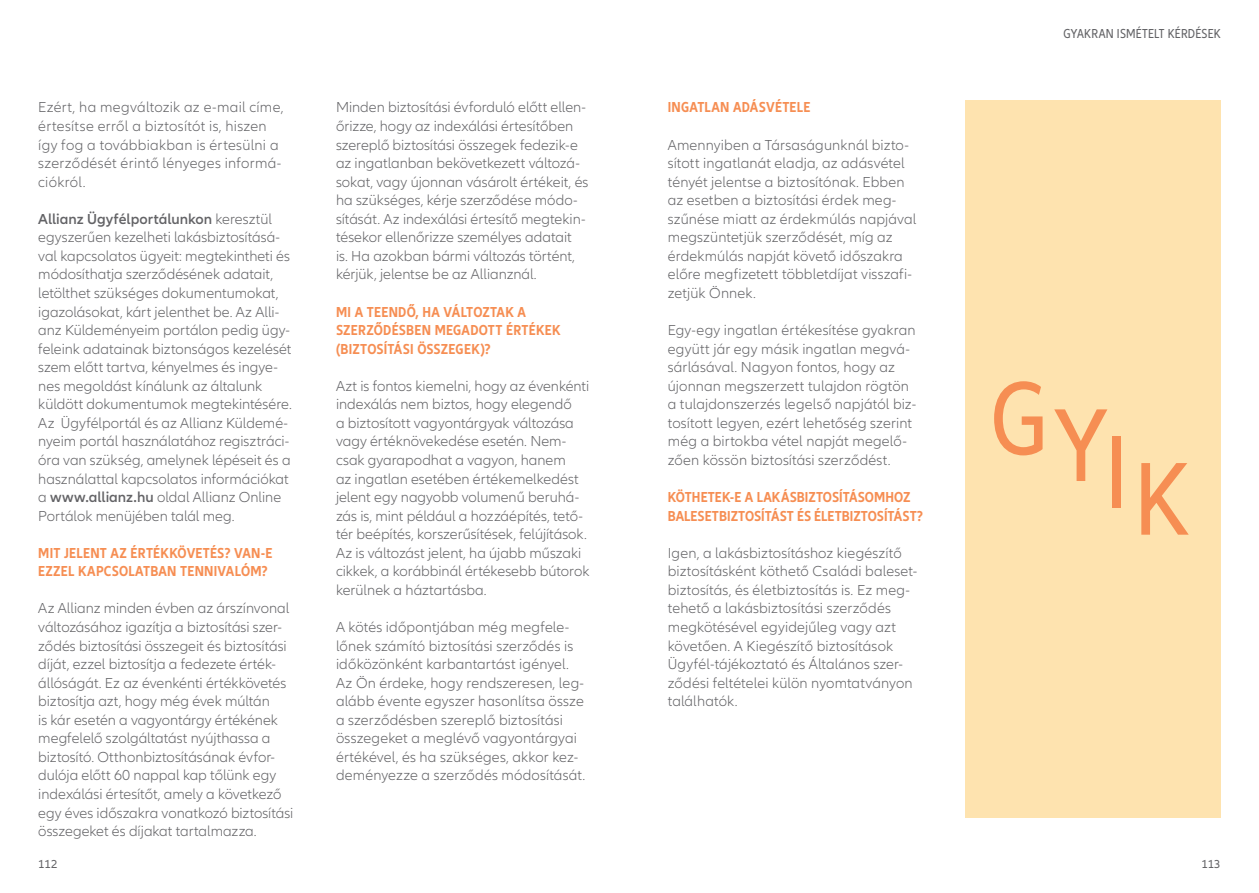
<style>
.page{position:relative;width:1259px;height:893px;background:#fff}
.page>*{position:absolute;margin:0;border:0;box-sizing:border-box;transform-origin:0 0}
.CIM_46_HU{font:condensed 107.4px "Allianz Neo";color:#f68e53}
.NORMAL{font:300 15px/18.6px "Allianz Neo";color:#636366}
.CIM_KICSI_SZINES{font:700 condensed 15px/18.6px "Allianz Neo";letter-spacing:.01em;color:#f68e53}
.NORMAL-2{font:300 15px/18.6px "Allianz Neo";letter-spacing:.02em;color:#636366}
.t1{font:condensed 13.5px "Allianz Neo";letter-spacing:.02em;color:#636366}
.t2{font:12px "Allianz Neo";letter-spacing:-.005em;color:#636366}
.s1{font-weight:600}
</style>
<div class="page">
<div style="left:965px;top:100px;width:255px;height:718px;background:#fee3af"></div>
<p class="NORMAL-2" style="left:38px;top:99px;width:247px">Ezért, ha megváltozik az e-mail címe, értesítse erről a biztosítót is, hiszen így fog a továbbiakban is értesülni a szerződését érintő lényeges informá&shy;ciókról.</p>
<p class="NORMAL" style="left:38px;top:210px;width:255px"><span class="s1">Allianz Ügyfélportálunkon</span> keresztül egyszerűen kezelheti lakásbiztosításá&shy;val kapcsolatos ügyeit: megtekintheti és módosíthatja szerződésének adatait, letölthet szükséges dokumentumokat, igazolásokat, kárt jelenthet be. Az Alli&shy;anz Küldeményeim portálon pedig ügy&shy;feleink adatainak biztonságos kezelését szem előtt tartva, kényelmes és ingye&shy;nes megoldást kínálunk az általunk küldött dokumentumok megtekintésére.<br>Az Ügyfélportál és az Allianz Küldemé&shy;nyeim portál használatához regisztráci&shy;óra van szükség, amelynek lépéseit és a használattal kapcsolatos információkat a <span class="s1">www.allianz.hu</span> oldal Allianz Online Portálok menüjében talál meg.</p>
<p class="CIM_KICSI_SZINES" style="left:38px;top:544px;width:236px">MIT JELENT AZ ÉRTÉKKÖVETÉS? VAN-E<br>EZZEL KAPCSOLATBAN TENNIVALÓM?</p>
<p class="NORMAL" style="left:38px;top:600px;width:257px">Az Allianz minden évben az árszínvonal változásához igazítja a biztosítási szer&shy;ződés biztosítási összegeit és biztosítási díját, ezzel biztosítja a fedezete érték&shy;állóságát. Ez az évenkénti értékkövetés biztosítja azt, hogy még évek múltán<br>is kár esetén a vagyontárgy értékének megfelelő szolgáltatást nyújthassa a biztosító. Otthonbiztosításának évfor&shy;dulója előtt 60 nappal kap tőlünk egy indexálási értesítőt, amely a következő egy éves időszakra vonatkozó biztosítási összegeket és díjakat tartalmazza.</p>
<p class="NORMAL" style="left:336px;top:99px;width:254px">Minden biztosítási évforduló előtt ellen&shy;őrizze, hogy az indexálási értesítőben szereplő biztosítási összegek fedezik-e az ingatlanban bekövetkezett változá&shy;sokat, vagy újonnan vásárolt értékeit, és ha szükséges, kérje szerződése módo&shy;sítását. Az indexálási értesítő megtekin&shy;tésekor ellenőrizze személyes adatait<br>is. Ha azokban bármi változás történt, kérjük, jelentse be az Allianznál.</p>
<p class="CIM_KICSI_SZINES" style="left:336px;top:303px;width:226px">MI A TEENDŐ, HA VÁLTOZTAK A<br>SZERZŐDÉSBEN MEGADOTT ÉRTÉKEK (BIZTOSÍTÁSI ÖSSZEGEK)?</p>
<p class="NORMAL" style="left:336px;top:377px;width:255px">Azt is fontos kiemelni, hogy az évenkénti indexálás nem biztos, hogy elegendő<br>a biztosított vagyontárgyak változása vagy értéknövekedése esetén. Nem&shy;csak gyarapodhat a vagyon, hanem<br>az ingatlan esetében értékemelkedést jelent egy nagyobb volumenű beruhá&shy;zás is, mint például a hozzáépítés, tető&shy;tér beépítés, korszerűsítések, felújítások.<br>Az is változást jelent, ha újabb műszaki cikkek, a korábbinál értékesebb bútorok kerülnek a háztartásba.</p>
<p class="NORMAL" style="left:336px;top:618px;width:251px">A kötés időpontjában még megfele&shy;lőnek számító biztosítási szerződés is időközönként karbantartást igényel.<br>Az Ön érdeke, hogy rendszeresen, leg&shy;alább évente egyszer hasonlítsa össze a szerződésben szereplő biztosítási összegeket a meglévő vagyontárgyai értékével, és ha szükséges, akkor kez&shy;deményezze a szerződés módosítását.</p>
<p class="CIM_KICSI_SZINES" style="left:668px;top:99px;width:144px">INGATLAN ADÁSVÉTELE</p>
<p class="NORMAL" style="left:668px;top:136px;width:250px">Amennyiben a Társaságunknál bizto&shy;sított ingatlanát eladja, az adásvétel tényét jelentse a biztosítónak. Ebben az esetben a biztosítási érdek meg&shy;szűnése miatt az érdekmúlás napjával megszüntetjük szerződését, míg az érdekmúlás napját követő időszakra előre megfizetett többletdíjat visszafi&shy;zetjük Önnek.</p>
<p class="NORMAL" style="left:668px;top:321px;width:250px">Egy-egy ingatlan értékesítése gyakran együtt jár egy másik ingatlan megvá&shy;sárlásával. Nagyon fontos, hogy az újonnan megszerzett tulajdon rögtön a tulajdonszerzés legelső napjától biz&shy;tosított legyen, ezért lehetőség szerint még a birtokba vétel napját megelő&shy;zően kössön biztosítási szerződést.</p>
<p class="CIM_KICSI_SZINES" style="left:668px;top:488px;width:257px">KÖTHETEK-E A LAKÁSBIZTOSÍTÁSOMHOZ<br>BALESETBIZTOSÍTÁST ÉS ÉLETBIZTOSÍTÁST?</p>
<p class="NORMAL" style="left:668px;top:544px;width:250px">Igen, a lakásbiztosításhoz kiegészítő biztosításként köthető Családi baleset&shy;biztosítás, és életbiztosítás is. Ez meg&shy;tehető a lakásbiztosítási szerződés megkötésével egyidejűleg vagy azt követően. A Kiegészítő biztosítások Ügyfél-tájékoztató és Általános szer&shy;ződési feltételei külön nyomtatványon találhatók.</p>
<p class="t1" style="left:1063px;top:26px;width:61px">GYAKRAN ISMÉTE</p>
<p class="t1" style="left:1154px;top:26px;width:42px">LT KÉRDÉSEK</p>
<p class="CIM_46_HU" style="left:990px;top:357px;width:59px">G</p>
<p class="CIM_46_HU" style="left:1055px;top:384px;width:53px">Y</p>
<p class="CIM_46_HU" style="left:1105px;top:411px;width:24px">I</p>
<p class="CIM_46_HU" style="left:1134px;top:438px;width:57px">K</p>
<p class="t2" style="left:38px;top:857px;width:21px">112</p>
<p class="t2" style="left:1201px;top:857px;width:21px">113</p>
</div>
